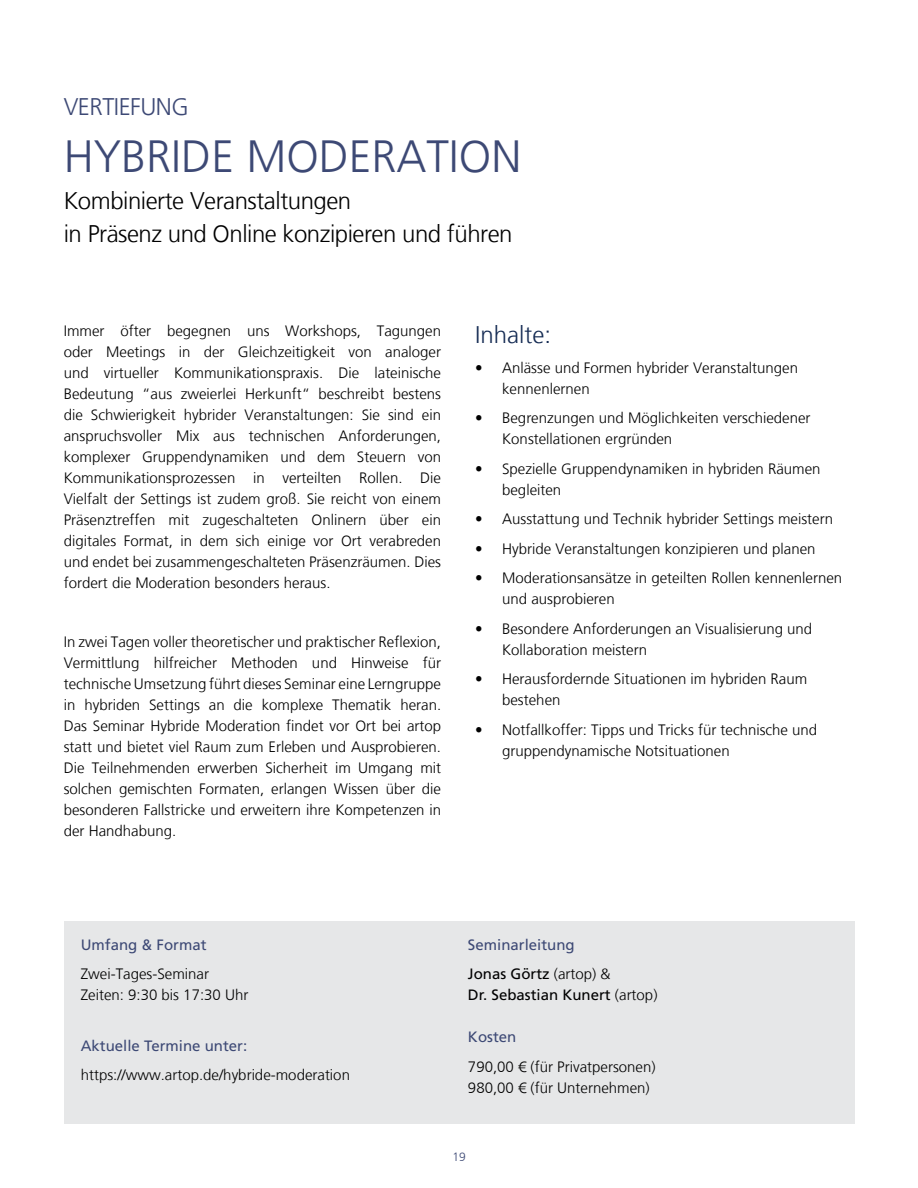
<style>
.page{position:relative;width:918px;height:1188px;background:#fff}
.page>*{position:absolute;margin:0;border:0;box-sizing:border-box;transform-origin:0 0}
.t1{font:300 45px "Frutiger LT";color:#3d4975}
.t2{font:300 24px/33px "Frutiger LT";letter-spacing:-.02em;color:#000}
.t3{font:300 24px "Frutiger LT";letter-spacing:-.02em;color:#3d4975}
.t4{font:300 24px "Frutiger LT";color:#162c54}
.t5{font:300 15px/21px "Frutiger LT";color:#000}
.t6{font:15px/29.5px "Frutiger LT Com";color:#3d4975}
.t7{font:15px "Frutiger LT Com";color:#000}
.t8{font:300 12px "Frutiger LT";color:#3d4975}
.s1{color:#000}
.s2{font-family:"Frutiger LT";font-weight:300;color:#000}
.s3{font-family:"Frutiger LT";font-weight:300}
</style>
<div class="page">
<div style="left:64px;top:921px;width:790px;height:203px;background:#e6e7e8"></div>
<h2 class="t3" style="left:64px;top:93px;width:127px">VERTIEFUNG</h2>
<h1 class="t1" style="left:64px;top:131px;width:459px">HYBRIDE MODERATION</h1>
<h2 class="t2" style="left:64px;top:184px;width:450px">Kombinierte Veranstaltungen<br>in Präsenz und Online konzipieren und führen</h2>
<p class="t5" style="left:64px;top:321px;width:379px;text-align:justify">Immer öfter begegnen uns Workshops, Tagungen oder Meetings in der Gleichzeitigkeit von analoger und virtueller Kommunikationspraxis. Die lateinische Bedeutung “aus zweierlei Herkunft“ beschreibt bestens die Schwierigkeit hybrider Veranstaltungen: Sie sind ein anspruchsvoller Mix aus technischen Anforderungen, komplexer Gruppendynamiken und dem Steuern von Kommunikationsprozessen in verteilten Rollen. Die Vielfalt der Settings ist zudem groß. Sie reicht von einem Präsenztreffen mit zugeschalteten Onlinern über ein digitales Format, in dem sich einige vor Ort verabreden und endet bei zusammengeschalteten Präsenzräumen. Dies fordert die Moderation besonders heraus.</p>
<p class="t5" style="left:64px;top:632px;width:379px;text-align:justify">In zwei Tagen voller theoretischer und praktischer Reflexion, Vermittlung hilfreicher Methoden und Hinweise für technische Umsetzung führt dieses Seminar eine Lerngruppe in hybriden Settings an die komplexe Thematik heran.<br>Das Seminar Hybride Moderation findet vor Ort bei artop statt und bietet viel Raum zum Erleben und Ausprobieren.<br>Die Teilnehmenden erwerben Sicherheit im Umgang mit solchen gemischten Formaten, erlangen Wissen über die besonderen Fallstricke und erweitern ihre Kompetenzen in der Handhabung.</p>
<h2 class="t4" style="left:475px;top:321px;width:78px">Inhalte:</h2>
<p class="t5" style="left:502px;top:357px;width:297px;text-indent:-27px">• Anlässe und Formen hybrider Veranstaltungen kennenlernen</p>
<p class="t5" style="left:502px;top:408px;width:310px;text-indent:-27px">• Begrenzungen und Möglichkeiten verschiedener<br>Konstellationen ergründen</p>
<p class="t5" style="left:502px;top:458px;width:320px;text-indent:-27px">• Spezielle Gruppendynamiken in hybriden Räumen begleiten</p>
<p class="t5" style="left:475px;top:509px;width:359px">• Ausstattung und Technik hybrider Settings meistern</p>
<p class="t5" style="left:475px;top:538px;width:342px">• Hybride Veranstaltungen konzipieren und planen</p>
<p class="t5" style="left:502px;top:568px;width:342px;text-indent:-27px">• Moderationsansätze in geteilten Rollen kennenlernen und ausprobieren</p>
<p class="t5" style="left:502px;top:618px;width:312px;text-indent:-27px">• Besondere Anforderungen an Visualisierung und<br>Kollaboration meistern</p>
<p class="t5" style="left:502px;top:669px;width:307px;text-indent:-27px">• Herausfordernde Situationen im hybriden Raum bestehen</p>
<p class="t5" style="left:502px;top:719px;width:317px;text-indent:-27px">• Notfallkoffer: Tipps und Tricks für technische und gruppendynamische Notsituationen</p>
<p class="t6" style="left:81px;top:930px;width:127px">Umfang &amp; Format</p>
<p class="t5" style="left:81px;top:964px;width:169px">Zwei-Tages-Seminar<br>Zeiten: 9:30 bis 17:30 Uhr</p>
<p class="t6" style="left:81px;top:1031px;width:168px">Aktuelle Termine unter:</p>
<p class="t5" style="left:81px;top:1065px;width:271px">https://www.artop.de/hybride-moderation</p>
<p class="t6" style="left:468px;top:930px;width:144px">Seminarleitung<br><span class="s1">Jonas Görtz</span> <span class="s2">(artop) &amp;</span></p>
<p class="t7" style="left:468px;top:986px;width:191px">Dr. Sebastian Kunert <span class="s3">(artop)</span></p>
<p class="t6" style="left:468px;top:1022px;width:50px">Kosten</p>
<p class="t5" style="left:468px;top:1056px;width:189px">790,00 € (für Privatpersonen)<br>980,00 € (für Unternehmen)</p>
<p class="t8" style="left:453px;top:1150px;width:15px">19</p>
</div>
